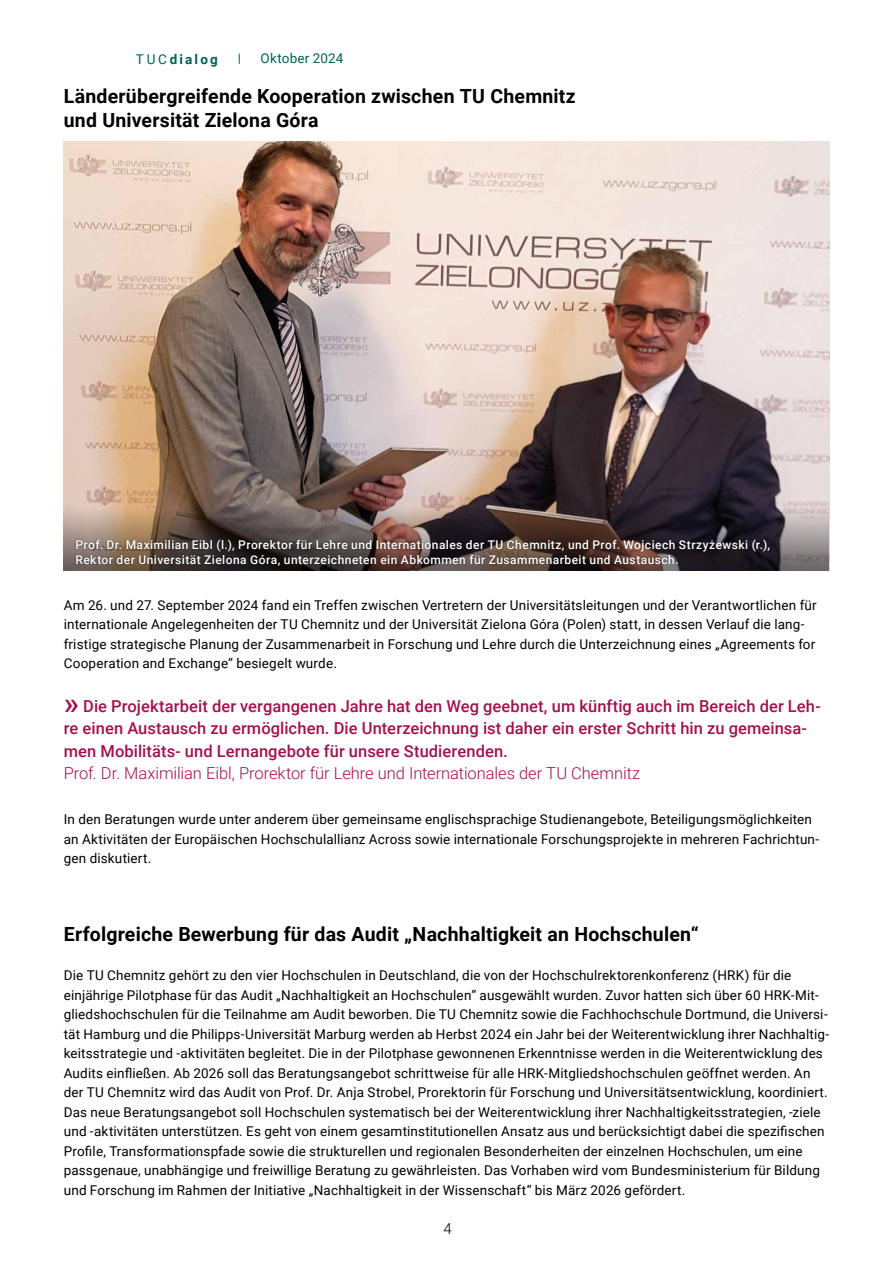
<style>
.page{position:relative;width:893px;height:1263px;background:#fff}
.page>*{position:absolute;margin:0;border:0;box-sizing:border-box;transform-origin:0 0}
.Überschrift{font:700 19.5px/24px "Roboto";letter-spacing:.01em;color:#000}
.Highlight{font:500 16.5px/22.5px "Roboto";letter-spacing:.005em;color:#a1134c}
.Highlight-2{font:300 16.5px "Roboto";letter-spacing:-.005em;color:#a1134c}
.t1{font:300 15px "Roboto";color:#000}
.Fließtext{font:13.5px/19.5px "Roboto";letter-spacing:.01em;color:#000}
.t2{font:13.5px "Roboto";letter-spacing:.015em;color:#006254}
.t3{font:700 13.5px "Roboto";letter-spacing:.16em;color:#006254}
.Fließtext-2{font:500 12px/14.4px "Roboto";letter-spacing:.035em;color:#fff}
.s1{font-weight:400}
.s2{font-size:31.5px}
</style>
<div class="page">
<img style="left:64px;top:142px;width:765px;height:356px">
<img style="left:64px;top:498px;width:765px;height:73px">
<div style="left:74px;top:538px;width:698px;height:29px;background:#000;opacity:.61"></div>
<p class="t3" style="left:136px;top:50px;width:84px"><span class="s1">TUC</span>dialog</p>
<p class="t2" style="left:261px;top:49px;width:85px">Oktober 2024</p>
<p class="Überschrift" style="left:64px;top:83px;width:513px">Länderübergreifende Kooperation zwischen TU Chemnitz und Universität Zielona Góra</p>
<p class="Fließtext-2" style="left:75px;top:537px;width:696px">Prof. Dr. Maximilian Eibl (l.), Prorektor für Lehre und Internationales der TU Chemnitz, und Prof. Wojciech Strzyżewski (r.),<br>Rektor der Universität Zielona Góra, unterzeichneten ein Abkommen für Zusammenarbeit und Austausch.</p>
<p class="Fließtext" style="left:64px;top:595px;width:754px">Am 26. und 27. September 2024 fand ein Treffen zwischen Vertretern der Universitätsleitungen und der Verantwortlichen für internationale Angelegenheiten der TU Chemnitz und der Universität Zielona Góra (Polen) statt, in dessen Verlauf die lang&shy;fristige strategische Planung der Zusammenarbeit in Forschung und Lehre durch die Unterzeichnung eines „Agreements for Cooperation and Exchange“ besiegelt wurde.</p>
<p class="Highlight" style="left:64px;top:694px;width:758px"><span class="s2">»</span> Die Projektarbeit der vergangenen Jahre hat den Weg geebnet, um künftig auch im Bereich der Leh&shy;re einen Austausch zu ermöglichen. Die Unterzeichnung ist daher ein erster Schritt hin zu gemeinsa&shy;men Mobilitäts- und Lernangebote für unsere Studierenden.</p>
<p class="Highlight-2" style="left:64px;top:762px;width:578px">Prof. Dr. Maximilian Eibl, Prorektor für Lehre und Internationales der TU Chemnitz</p>
<p class="Fließtext" style="left:64px;top:809px;width:757px">In den Beratungen wurde unter anderem über gemeinsame englischsprachige Studienangebote, Beteiligungsmöglichkeiten an Aktivitäten der Europäischen Hochschulallianz Across sowie internationale Forschungsprojekte in mehreren Fachrichtun&shy;gen diskutiert.</p>
<p class="Überschrift" style="left:64px;top:922px;width:637px">Erfolgreiche Bewerbung für das Audit „Nachhaltigkeit an Hochschulen“</p>
<p class="Fließtext" style="left:64px;top:965px;width:767px">Die TU Chemnitz gehört zu den vier Hochschulen in Deutschland, die von der Hochschulrektorenkonferenz (HRK) für die einjährige Pilotphase für das Audit „Nachhaltigkeit an Hochschulen“ ausgewählt wurden. Zuvor hatten sich über 60 HRK-Mit&shy;gliedshochschulen für die Teilnahme am Audit beworben. Die TU Chemnitz sowie die Fachhochschule Dortmund, die Universi&shy;tät Hamburg und die Philipps-Universität Marburg werden ab Herbst 2024 ein Jahr bei der Weiterentwicklung ihrer Nachhaltig&shy;keitsstrategie und -aktivitäten begleitet. Die in der Pilotphase gewonnenen Erkenntnisse werden in die Weiterentwicklung des Audits einfließen. Ab 2026 soll das Beratungsangebot schrittweise für alle HRK-Mitgliedshochschulen geöffnet werden. An der TU Chemnitz wird das Audit von Prof. Dr. Anja Strobel, Prorektorin für Forschung und Universitätsentwicklung, koordiniert.<br>Das neue Beratungsangebot soll Hochschulen systematisch bei der Weiterentwicklung ihrer Nachhaltigkeitsstrategien, -ziele und -aktivitäten unterstützen. Es geht von einem gesamtinstitutionellen Ansatz aus und berücksichtigt dabei die spezifischen Profile, Transformationspfade sowie die strukturellen und regionalen Besonderheiten der einzelnen Hochschulen, um eine passgenaue, unabhängige und freiwillige Beratung zu gewährleisten. Das Vorhaben wird vom Bundesministerium für Bildung und Forschung im Rahmen der Initiative „Nachhaltigkeit in der Wissenschaft“ bis März 2026 gefördert.</p>
<p class="t1" style="left:443px;top:1218px;width:10px">4</p>
</div>
